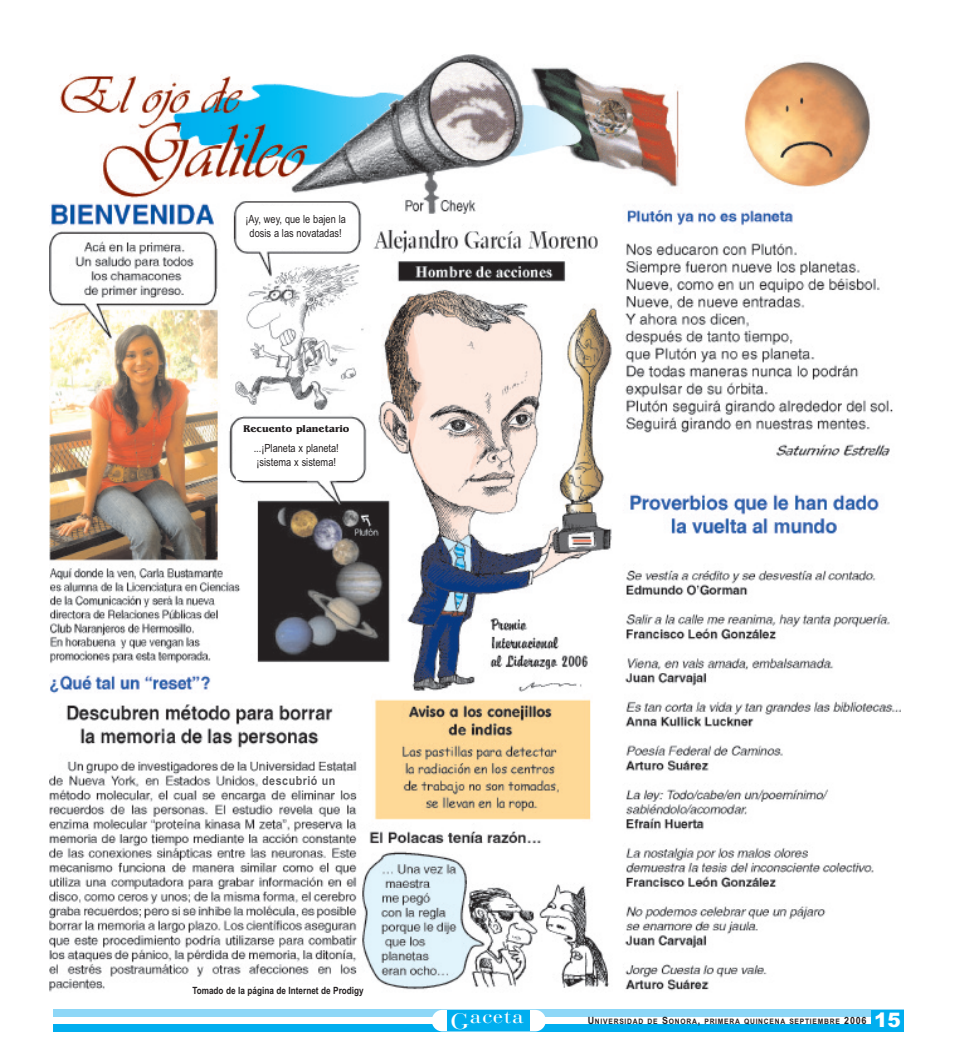
<style>
.page{position:relative;width:957px;height:1063px;background:#fff}
.page>*{position:absolute;margin:0;border:0;box-sizing:border-box;transform-origin:0 0}
.t1{font:21.38px "Bauer Bodoni BT";letter-spacing:.05em;color:#fff;scale:1.16 1}
.t2{font:700 12.5px "Arial Narrow";letter-spacing:.035em;color:#5c5c5f;scale:1.05 1}
.t3{font:11.25px/13.5px "Arial Narrow";color:#231f20}
.t4{font:700 10px "Arial Narrow";color:#231f20}
.t5{font:700 10px "Benguiat IT Cby BT";color:#231f20}
.t6{font:700 7.5px "Arial";letter-spacing:.11em;color:#231f20;scale:.9 1}
.s1{font-size:23.62px}
.s2{font-size:10px}
.s3{font-weight:900;font-size:20px;color:#fff}
</style>
<div class="page">
<div style="left:53px;top:1024px;width:851px;height:7px;background:#00aeef"></div>
<div style="left:53px;top:1010px;width:851px;height:7px;background:#8dd7f7"></div>
<div style="left:871px;top:1010px;width:33px;height:21px;background:#00aeef"></div>
<div style="left:432px;top:1010px;width:114px;height:21px;background:#fff;border-radius:11px"></div>
<div style="left:447px;top:1010px;width:83px;height:20px;background:#00aeef"></div>
<img style="left:49px;top:55px;width:851px;height:937px">
<div style="left:112px;top:985px;width:253px;height:17px;background:#fff"></div>
<div style="left:236px;top:423px;width:120px;height:56px;background:#fff"></div>
<div style="left:241px;top:206px;width:109px;height:42px;background:#fff"></div>
<div style="left:261px;top:775px;width:97px;height:15px;background:#fff"></div>
<p class="t3" style="left:245px;top:213px;width:102px;text-align:center">¡Ay, wey, que le bajen la dosis a las novatadas!</p>
<p class="t5" style="left:243px;top:423px;width:108px">Recuento planetario</p>
<p class="t3" style="left:254px;top:441px;width:87px">...¡Planeta x planeta! ¡sistema x sistema!</p>
<p class="t2" style="left:262px;top:774px;width:71px">descubrió un</p>
<p class="t4" style="left:192px;top:985px;width:173px">Tomado de la página de Internet de Prodigy</p>
<h1 class="t1" style="left:451px;top:1003px;width:64px"><span class="s1">G</span>aceta</h1>
<p class="t6" style="left:588px;top:1017px;width:349px"><span class="s2">U</span>NIVERSIDAD DE <span class="s2">S</span>ONORA<span class="s2">,</span> PRIMERA QUINCENA SEPTIEMBRE <span class="s2">2006</span> <span class="s3">15</span></p>
</div>
